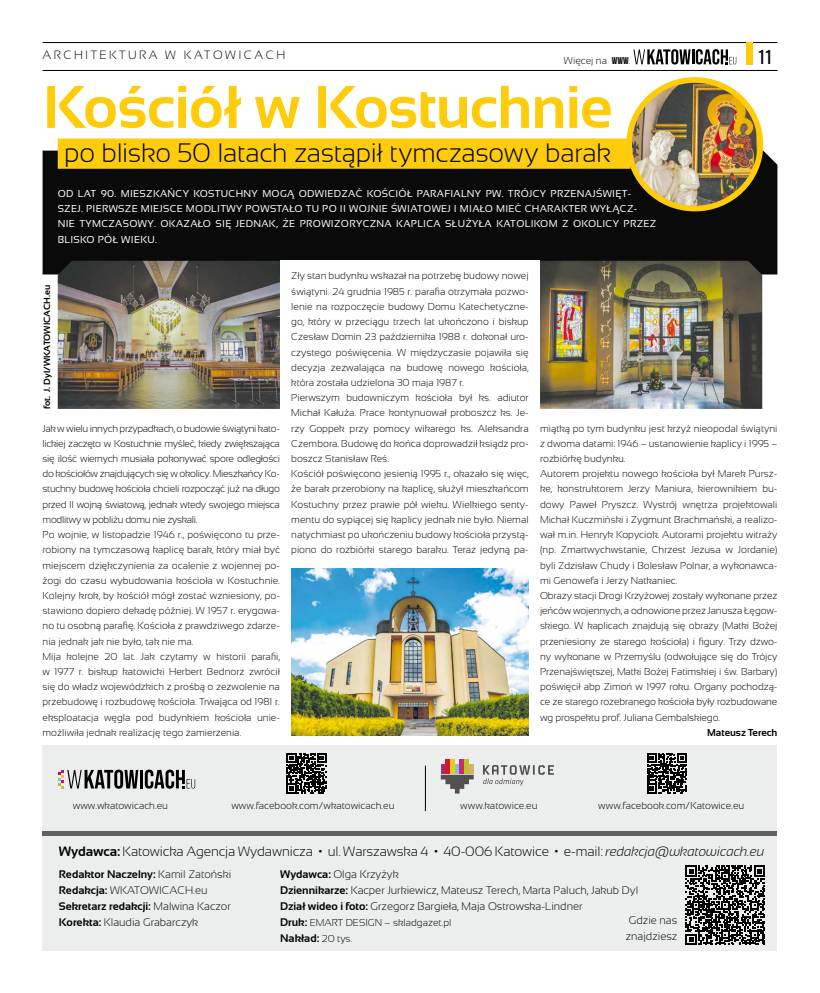
<style>
.page{position:relative;width:820px;height:993px;background:#fff}
.page>*{position:absolute;margin:0;border:0;box-sizing:border-box;transform-origin:0 0}
.t1{font:700 60px "Sansation";letter-spacing:-.015em;color:#fecc0b}
.t2{font:300 26.7px "Sansation";letter-spacing:-.01em;color:#000}
.t3{font:17px "Oswald";color:#000}
.t4{font:300 13.5px "Sansation";letter-spacing:-.01em;color:#000}
.t5{font:300 12px "Sansation";letter-spacing:.2em;color:#000}
.t6{font:300 11px/16px "Sansation";color:#000}
.t7{font:700 11px "Sansation";color:#000}
.t8{font:300 10px/15.2px "Sansation";color:#000}
.t9{font:10px "Sansation";letter-spacing:.03em;color:#fff}
.t10{font:700 10px "Sansation";color:#000}
.t11{font:700 9px "Sansation";color:#000}
.s1{font-family:"Bebas Neue";font-weight:400}
.s2{font-weight:700}
.s3{font-style:italic}
.s4{font-weight:700;font-size:11px}
.s5{font-weight:300;font-size:10px}
</style>
<div class="page">
<hr style="left:43px;top:42px;width:734px;height:1px;background:#000">
<svg style="left:633px;top:49px;width:103px;height:15px"></svg>
<hr style="left:43px;top:70px;width:734px;height:1px;background:#000">
<div style="left:746px;top:43px;width:6px;height:22px;background:#fecc0b"></div>
<div style="left:43px;top:835px;width:734px;height:115px;background:#eceded"></div>
<div style="left:43px;top:830px;width:734px;height:5px;background:#5f6062"></div>
<div style="left:43px;top:744px;width:734px;height:86px;background:#eceded"></div>
<hr style="left:425px;top:765px;width:1px;height:45px;background:#000">
<div style="left:445px;top:759px;width:5px;height:14px;background:#d51831"></div>
<hr style="left:450px;top:759px;width:4px;height:14px;background:#f6c617">
<div style="left:459px;top:759px;width:5px;height:14px;background:#cd2a72"></div>
<div style="left:464px;top:759px;width:5px;height:14px;background:#b4c82a"></div>
<svg style="left:440px;top:764px;width:33px;height:29px"></svg>
<svg style="left:483px;top:765px;width:70px;height:20px"></svg>
<svg style="left:58px;top:769px;width:80px;height:19px"></svg>
<hr style="left:140px;top:769px;width:3px;height:19px;background:#000">
<svg style="left:145px;top:769px;width:50px;height:19px"></svg>
<svg style="left:647px;top:753px;width:39px;height:40px"></svg>
<svg style="left:286px;top:753px;width:40px;height:40px"></svg>
<svg style="left:685px;top:865px;width:79px;height:79px"></svg>
<div style="left:43px;top:150px;width:734px;height:124px;background:#0a0a0b"></div>
<div style="left:280px;top:261px;width:260px;height:180px;background:#fff"></div>
<div style="left:58px;top:138px;width:572px;height:31px;background:#fecc0b"></div>
<img style="left:291px;top:568px;width:237px;height:167px">
<img style="left:58px;top:261px;width:222px;height:148px">
<img style="left:540px;top:261px;width:222px;height:148px">
<img style="left:629px;top:80px;width:131px;height:128px">
<div style="left:626px;top:77px;width:137px;height:134px;border:6px solid #fecc0b;border-radius:50%"></div>
<p class="t5" style="left:43px;top:48px;width:11px">Arch</p>
<p class="t5" style="left:85px;top:48px;width:16px">itektur</p>
<p class="t5" style="left:149px;top:48px;width:127px">a w Kat ow ic ach</p>
<p class="t8" style="left:563px;top:53px;width:68px">Więcej na <span class="s1">WWW</span>.</p>
<h3 class="t3" style="left:758px;top:42px;width:15px">11</h3>
<h1 class="t1" style="left:43px;top:73px;width:571px">Kościół w Kostuchnie</h1>
<h2 class="t2" style="left:64px;top:138px;width:548px">po blisko 50 latach zastąpił tymczasowy barak</h2>
<p class="t9" style="left:58px;top:188px;width:90px">OD LAT 90. M IESZK</p>
<p class="t9" style="left:160px;top:188px;width:111px">AŃCY KOSTUCHNY MOG</p>
<p class="t9" style="left:287px;top:188px;width:21px">Ą ODW</p>
<p class="t9" style="left:324px;top:188px;width:308px">IEDZAĆ KOŚCIÓŁ PARAFIALNY PW. TRÓJCY PRZENAJŚWIĘT-</p>
<p class="t9" style="left:58px;top:203px;width:60px">SZEJ. PIERWSZ</p>
<p class="t9" style="left:132px;top:203px;width:64px">E M IEJSCE MOD</p>
<p class="t9" style="left:211px;top:203px;width:50px">LITWY POWS</p>
<p class="t9" style="left:276px;top:203px;width:81px">TAŁO TU PO II WOJN</p>
<p class="t9" style="left:378px;top:203px;width:260px">IE ŚWIATOWEJ I M IAŁO M IEĆ CHARAKTER WYŁĄCZ-</p>
<p class="t9" style="left:58px;top:218px;width:74px">N IE TYMCZASOW</p>
<p class="t9" style="left:147px;top:218px;width:395px">Y. OKAZAŁO SIĘ JEDNAK, ŻE PROWIZO RYCZNA KAPLICA SŁUŻYŁA KATO LIKOM</p>
<p class="t9" style="left:562px;top:218px;width:20px">Z OKO</p>
<p class="t9" style="left:596px;top:218px;width:60px">LICY PRZEZ</p>
<p class="t9" style="left:58px;top:233px;width:24px">BLISKO</p>
<p class="t9" style="left:98px;top:233px;width:61px">PÓŁ WIEKU.</p>
<p class="t11" style="left:42px;top:409px;width:126px;rotate:-90deg">fot. J. Dyl/WKATOWICACH.eu</p>
<p class="t8" style="left:43px;top:420px;width:239px">Jak w wielu innych przypadkach, o budowie świątyni kato&shy;lickiej zaczęto w Kostuchnie myśleć, kiedy zwiększająca się ilość wiernych musiała pokonywać spore odległości do kościołów znajdujących się w okolicy. Mieszkańcy Ko&shy;stuchny budowę kościoła chcieli rozpocząć już na długo przed II wojną światową, jednak wtedy swojego miejsca modlitwy w pobliżu domu nie zyskali.<br>Po wojnie, w listopadzie 1946 r., poświęcono tu prze&shy;robiony na tymczasową kaplicę barak, który miał być miejscem dziękczynienia za ocalenie z wojennej po&shy;żogi do czasu wybudowania kościoła w Kostuchnie.<br>Kolejny krok, by kościół mógł zostać wzniesiony, po&shy;stawiono dopiero dekadę później. W 1957 r. erygowa&shy;no tu osobną parafię. Kościoła z prawdziwego zdarze&shy;nia jednak jak nie było, tak nie ma.<br>Mija kolejne 20 lat. Jak czytamy w historii parafii, w 1977 r. biskup katowicki Herbert Bednorz zwrócił się do władz wojewódzkich z prośbą o zezwolenie na przebudowę i rozbudowę kościoła. Trwająca od 1981 r. eksploatacja węgla pod budynkiem kościoła unie&shy;możliwiła jednak realizację tego zamierzenia.</p>
<p class="t8" style="left:291px;top:268px;width:239px">Zły stan budynku wskazał na potrzebę budowy nowej świątyni. 24 grudnia 1985 r. parafia otrzymała pozwo&shy;lenie na rozpoczęcie budowy Domu Katechetyczne&shy;go, który w przeciągu trzech lat ukończono i biskup Czesław Domin 23 października 1988 r. dokonał uro&shy;czystego poświęcenia. W międzyczasie pojawiła się decyzja zezwalająca na budowę nowego kościoła, która została udzielona 30 maja 1987 r.<br>Pierwszym budowniczym kościoła był ks. adiutor Michał Kałuża. Prace kontynuował proboszcz ks. Je&shy;rzy Goppek przy pomocy wikarego ks. Aleksandra Czembora. Budowę do końca doprowadził ksiądz pro&shy;boszcz Stanisław Reś.<br>Kościół poświęcono jesienią 1995 r., okazało się więc, że barak przerobiony na kaplicę, służył mieszkańcom Kostuchny przez prawie pół wieku. Wielkiego senty&shy;mentu do sypiącej się kaplicy jednak nie było. Niemal natychmiast po ukończeniu budowy kościoła przystą&shy;piono do rozbiórki starego baraku. Teraz jedyną pa-</p>
<p class="t8" style="left:540px;top:420px;width:239px">miątką po tym budynku jest krzyż nieopodal świątyni z dwoma datami: 1946 – ustanowienie kaplicy i 1995 – rozbiórkę budynku.<br>Autorem projektu nowego kościoła był Marek Pursz&shy;ke, konstruktorem Jerzy Maniura, kierownikiem bu&shy;dowy Paweł Pryszcz. Wystrój wnętrza projektowali Michał Kuczmiński i Zygmunt Brachmański, a realizo&shy;wał m.in. Henryk Kopyciok. Autorami projektu witraży (np. Zmartwychwstanie, Chrzest Jezusa w Jordanie) byli Zdzisław Chudy i Bolesław Polnar, a wykonawca&shy;mi Genowefa i Jerzy Natkaniec.<br>Obrazy stacji Drogi Krzyżowej zostały wykonane przez jeńców wojennych, a odnowione przez Janusza Łęgow&shy;skiego. W kaplicach znajdują się obrazy (Matki Bożej przeniesiony ze starego kościoła) i figury. Trzy dzwo&shy;ny wykonane w Przemyślu (odwołujące się do Trójcy Przenajświętszej, Matki Bożej Fatimskiej i św. Barbary) poświęcił abp Zimoń w 1997 roku. Organy pochodzą&shy;ce ze starego rozebranego kościoła były rozbudowane wg prospektu prof. Juliana Gembalskiego.</p>
<p class="t10" style="left:706px;top:726px;width:72px">Mateusz Terech</p>
<p class="t8" style="left:73px;top:797px;width:97px">www.wkatowicach.eu</p>
<p class="t8" style="left:231px;top:797px;width:164px">www.facebook.com/wkatowicach.eu</p>
<p class="t8" style="left:460px;top:797px;width:79px">www.katowice.eu</p>
<p class="t8" style="left:598px;top:797px;width:147px">www.facebook.com/Katowice.eu</p>
<h3 class="t4" style="left:59px;top:844px;width:706px"><span class="s2">Wydawca:</span> Katowicka Agencja Wydawnicza • ul. Warszawska 4 • 40-006 Katowice • e-mail: <span class="s3">redakcja@wkatowicach.eu</span></h3>
<p class="t6" style="left:59px;top:866px;width:174px"><span class="s2">Redaktor Naczelny:</span> Kamil Zatoński<br><span class="s2">Redakcja:</span> WKATOWI CACH.eu<br><span class="s2">Sekretarz redakcji:</span> Malwina Kaczor<br><span class="s2">Korekta:</span> Klaudia Grabarczyk</p>
<p class="t6" style="left:280px;top:865px;width:359px"><span class="s2">Wydawca:</span> Olga Krzyżyk<br><span class="s2">Dziennikarze:</span> Kacper Jurkiewicz, Mateusz Terech, Marta Paluch, Jakub Dyl<br><span class="s2">Dział wideo i foto:</span> Grzegorz Bargieła, Maja Ostrowska-Lindner</p>
<p class="t8" style="left:280px;top:914px;width:173px"><span class="s4">Druk:</span> EMART DESIGN – skladgazet.pl</p>
<p class="t7" style="left:280px;top:931px;width:74px">Nakład: <span class="s5">20 tys.</span></p>
<p class="t6" style="left:625px;top:911px;width:53px">Gdzie nas znajdziesz</p>
</div>
